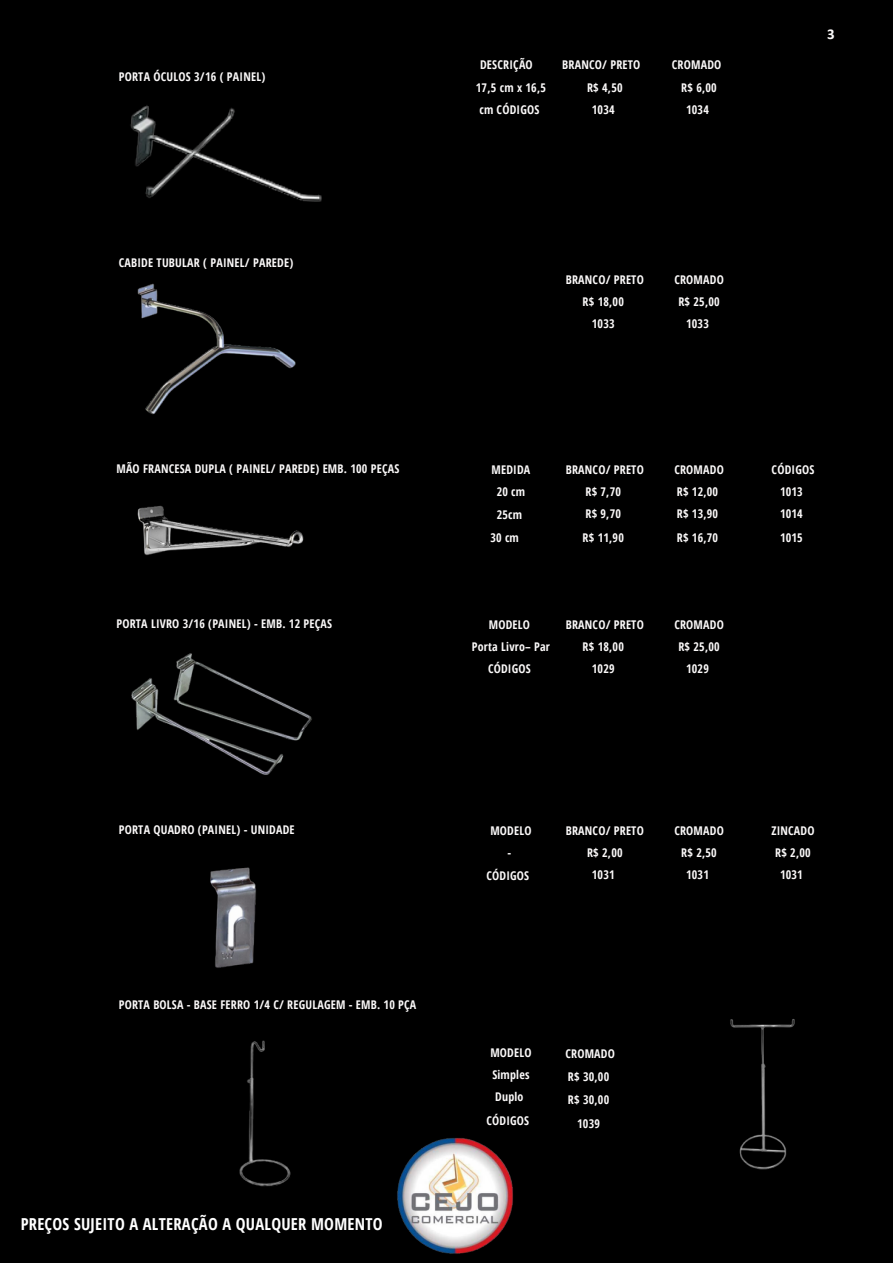
<style>
.page{position:relative;width:893px;height:1264px;background:#fff}
.page>*{position:absolute;margin:0;border:0;box-sizing:border-box;transform-origin:0 0}
.t1{font:700 16.5px "Open Sans Condensed";letter-spacing:.015em;color:#fff}
.t2{font:700 15px "Calibri";color:#fbf9f9}
.t3{font:700 12px/22px "Open Sans Condensed";letter-spacing:.015em;color:#fbf9f9;text-align:center}
</style>
<div class="page">
<div style="left:0;top:0;width:892px;height:1262px;background:#000"></div>
<img style="left:130px;top:105px;width:192px;height:97px">
<img style="left:137px;top:283px;width:159px;height:132px">
<img style="left:137px;top:505px;width:167px;height:50px">
<img style="left:131px;top:653px;width:181px;height:122px">
<img style="left:210px;top:867px;width:46px;height:101px">
<img style="left:239px;top:1040px;width:52px;height:147px">
<img style="left:730px;top:1019px;width:65px;height:151px">
<img style="left:397px;top:1137px;width:116px;height:117px">
<p class="t3" style="left:119px;top:65px;width:148px">PORTA ÓCULOS 3/16 ( PAINEL)</p>
<p class="t3" style="left:119px;top:251px;width:176px">CABIDE TUBULAR ( PAINEL/ PAREDE)</p>
<p class="t3" style="left:116px;top:457px;width:284px">MÃO FRANCESA DUPLA ( PAINEL/ PAREDE) EMB. 100 PEÇAS</p>
<p class="t3" style="left:116px;top:612px;width:217px">PORTA LIVRO 3/16 (PAINEL) - EMB. 12 PEÇAS</p>
<p class="t3" style="left:480px;top:53px;width:54px">DESCRIÇÃO</p>
<p class="t3" style="left:562px;top:53px;width:80px">BRANCO/ PRETO</p>
<p class="t3" style="left:671px;top:53px;width:51px">CROMADO</p>
<p class="t3" style="left:476px;top:76px;width:72px;text-align:left">17,5 cm x 16,5 cm CÓDIGOS</p>
<p class="t3" style="left:587px;top:76px;width:37px">R$ 4,50<br>1034</p>
<p class="t3" style="left:681px;top:76px;width:37px">R$ 6,00<br>1034</p>
<p class="t2" style="left:827px;top:27px;width:9px">3</p>
<p class="t3" style="left:566px;top:268px;width:79px">BRANCO/ PRETO<br>R$ 18,00</p>
<p class="t3" style="left:592px;top:312px;width:24px">1033</p>
<p class="t3" style="left:674px;top:268px;width:51px">CROMADO<br>R$ 25,00<br>1033</p>
<p class="t3" style="left:491px;top:458px;width:40px;line-height:22.5px">MEDIDA<br>20 cm<br>25cm</p>
<p class="t3" style="left:490px;top:526px;width:30px">30 cm</p>
<p class="t3" style="left:566px;top:458px;width:79px">BRANCO/ PRETO<br>R$ 7,70</p>
<p class="t3" style="left:585px;top:502px;width:37px">R$ 9,70</p>
<p class="t3" style="left:582px;top:526px;width:43px">R$ 11,90</p>
<p class="t3" style="left:488px;top:613px;width:43px">MODELO</p>
<p class="t3" style="left:472px;top:635px;width:80px;line-height:22.5px">Porta Livro– Par<br>CÓDIGOS</p>
<p class="t3" style="left:566px;top:613px;width:79px">BRANCO/ PRETO<br>R$ 18,00</p>
<p class="t3" style="left:592px;top:657px;width:24px">1029</p>
<p class="t3" style="left:674px;top:458px;width:51px;text-align:left">CROMADO<br>R$ 12,00</p>
<p class="t3" style="left:676px;top:502px;width:43px">R$ 13,90</p>
<p class="t3" style="left:676px;top:526px;width:43px">R$ 16,70</p>
<p class="t3" style="left:674px;top:613px;width:51px">CROMADO<br>R$ 25,00<br>1029</p>
<p class="t3" style="left:771px;top:458px;width:44px">CÓDIGOS<br>1013</p>
<p class="t3" style="left:780px;top:502px;width:24px">1014</p>
<p class="t3" style="left:780px;top:526px;width:24px">1015</p>
<p class="t3" style="left:119px;top:818px;width:177px">PORTA QUADRO (PAINEL) - UNIDADE</p>
<p class="t3" style="left:119px;top:993px;width:299px">PORTA BOLSA - BASE FERRO 1/4 C/ REGULAGEM - EMB. 10 PÇA</p>
<p class="t1" style="left:21px;top:1212px;width:363px">PREÇOS SUJEITO A ALTERAÇÃO A QUALQUER MOMENTO</p>
<p class="t3" style="left:490px;top:818px;width:43px;line-height:22.5px">MODELO -</p>
<p class="t3" style="left:486px;top:863px;width:44px">CÓDIGOS</p>
<p class="t3" style="left:566px;top:819px;width:79px">BRANCO/ PRETO<br>R$ 2,00</p>
<p class="t3" style="left:592px;top:863px;width:24px">1031</p>
<p class="t3" style="left:674px;top:819px;width:51px">CROMADO<br>R$ 2,50<br>1031</p>
<p class="t3" style="left:771px;top:819px;width:45px">ZINCADO<br>R$ 2,00<br>1031</p>
<p class="t3" style="left:490px;top:1040px;width:43px;line-height:22.5px;text-align:left">MODELO<br>Simples<br>Duplo</p>
<p class="t3" style="left:486px;top:1109px;width:44px">CÓDIGOS</p>
<p class="t3" style="left:565px;top:1041px;width:51px;line-height:23px;text-align:left">CROMADO<br>R$ 30,00</p>
<p class="t3" style="left:568px;top:1088px;width:43px">R$ 30,00</p>
<p class="t3" style="left:577px;top:1112px;width:24px">1039</p>
</div>
